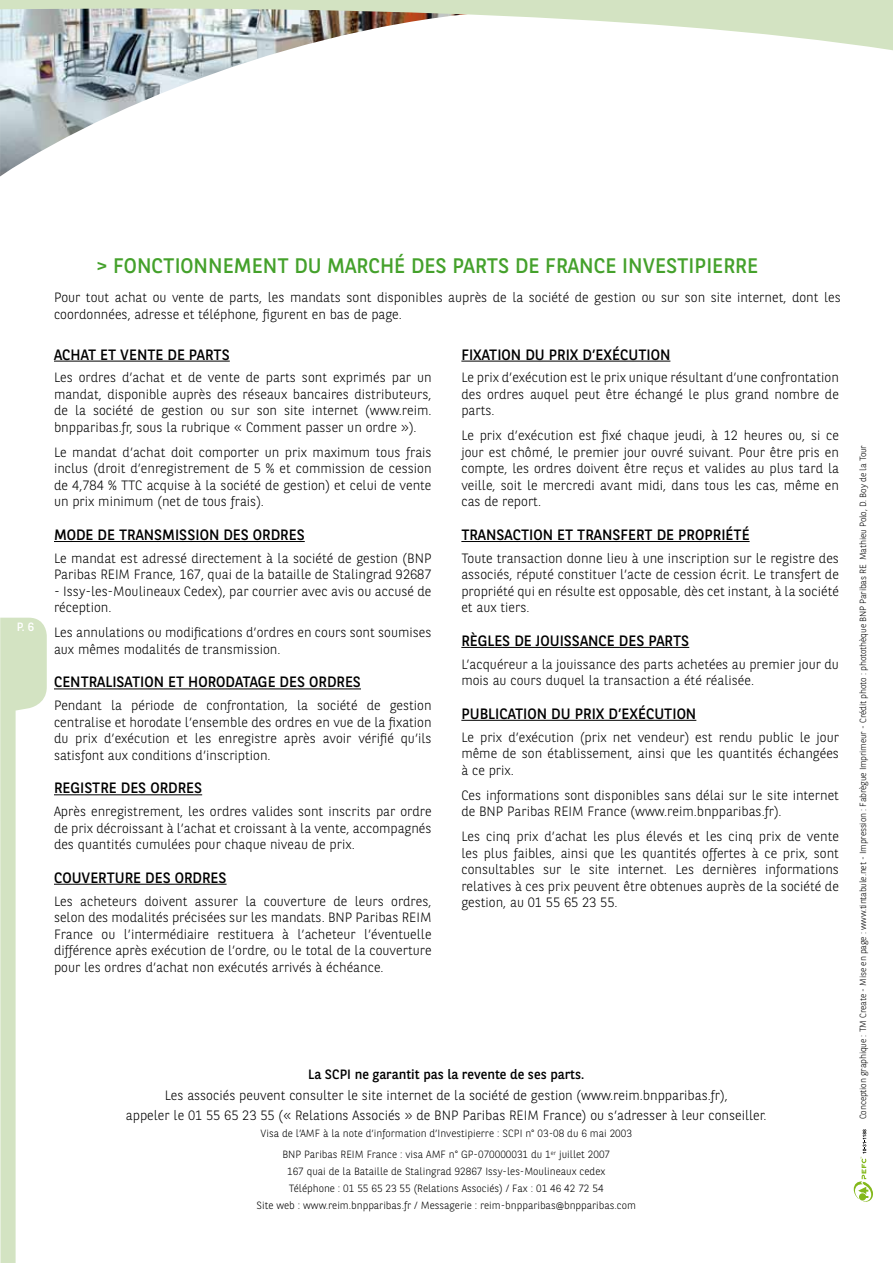
<style>
.page{position:relative;width:893px;height:1263px;background:#fff}
.page>*{position:absolute;margin:0;border:0;box-sizing:border-box;transform-origin:0 0}
.t1{font:21px "BNPP Sans";color:#44a12b}
.t2{font:15px "BNPP Sans";color:#000}
.t3{font:300 13.5px/16.5px "BNPP Sans";color:#000;text-align:justify}
.t4{font:13.5px "BNPP Sans";color:#000}
.t5{font:12px "BNPP Sans";color:#fff}
.t6{font:300 10.5px/16.8px "BNPP Sans";color:#000;text-align:center}
.t7{font:300 9px "BNPP Sans";letter-spacing:-.02em;color:#000}
</style>
<div class="page">
<svg style="left:0;top:618px;width:47px;height:645px"></svg>
<svg style="left:0;top:0;width:893px;height:362px"></svg>
<svg style="left:854px;top:1129px;width:19px;height:73px"></svg>
<hr style="left:54px;top:361px;width:176px;height:1px;background:#000">
<hr style="left:54px;top:541px;width:251px;height:1px;background:#000">
<hr style="left:54px;top:688px;width:307px;height:1px;background:#000">
<hr style="left:54px;top:794px;width:148px;height:1px;background:#000">
<hr style="left:54px;top:884px;width:173px;height:1px;background:#000">
<hr style="left:461px;top:361px;width:209px;height:1px;background:#000">
<hr style="left:461px;top:541px;width:289px;height:1px;background:#000">
<hr style="left:461px;top:647px;width:228px;height:1px;background:#000">
<hr style="left:461px;top:720px;width:235px;height:1px;background:#000">
<p class="t5" style="left:17px;top:619px;width:19px">P. 6</p>
<h1 class="t1" style="left:97px;top:251px;width:140px">&gt; FONCTIONNEME</h1>
<h1 class="t1" style="left:263px;top:251px;width:119px">NT DU MARCHÉ</h1>
<h1 class="t1" style="left:411px;top:251px;width:265px">DES PARTS de fran ce investipi</h1>
<h1 class="t1" style="left:712px;top:251px;width:47px">erre</h1>
<p class="t3" style="left:54px;top:289px;width:788px">Pour tout achat ou vente de parts, les mandats sont disponibles auprès de la société de gestion ou sur son site internet, dont les coordonnées, adresse et téléphone, figurent en bas de page.</p>
<p class="t2" style="left:54px;top:344px;width:10px">ACHA</p>
<p class="t2" style="left:88px;top:344px;width:142px">T ET VENTE DE PARTs</p>
<p class="t3" style="left:54px;top:369px;width:379px">Les ordres d’achat et de vente de parts sont exprimés par un mandat, disponible auprès des réseaux bancaires distributeurs, de la société de gestion ou sur son site internet (www.reim. bnpparibas.fr, sous la rubrique « Comment passer un ordre »).</p>
<p class="t3" style="left:54px;top:443px;width:379px">Le mandat d’achat doit comporter un prix maximum tous frais inclus (droit d’enregistrement de 5 % et commission de cession de 4,784 % TTC acquise à la société de gestion) et celui de vente un prix minimum (net de tous frais).</p>
<p class="t2" style="left:54px;top:524px;width:252px">MODE DE TRANSMISSION DES ORDRES</p>
<p class="t3" style="left:54px;top:549px;width:379px">Le mandat est adressé directement à la société de gestion (BNP<br>Paribas REIM France, 167, quai de la bataille de Stalingrad 92687</p>
<p class="t3" style="left:54px;top:582px;width:379px">- Issy-les-Moulineaux Cedex), par courrier avec avis ou accusé de réception.</p>
<p class="t3" style="left:54px;top:624px;width:379px">Les annulations ou modifications d’ordres en cours sont soumises aux mêmes modalités de transmission.</p>
<p class="t2" style="left:54px;top:672px;width:308px">CENTRALISATION ET HORODATAGE DES ORDRES</p>
<p class="t3" style="left:54px;top:697px;width:379px">Pendant la période de confrontation, la société de gestion centralise et horodate l’ensemble des ordres en vue de la fixation du prix d’exécution et les enregistre après avoir vérifié qu’ils satisfont aux conditions d’inscription.</p>
<p class="t2" style="left:54px;top:778px;width:150px">REGISTRE DES ORDRES</p>
<p class="t3" style="left:54px;top:803px;width:379px">Après enregistrement, les ordres valides sont inscrits par ordre de prix décroissant à l’achat et croissant à la vente, accompagnés des quantités cumulées pour chaque niveau de prix.</p>
<p class="t2" style="left:54px;top:867px;width:174px">COUVERTURE DES ORDRES</p>
<p class="t3" style="left:54px;top:892px;width:379px">Les acheteurs doivent assurer la couverture de leurs ordres, selon des modalités précisées sur les mandats. BNP Paribas REIM France ou l’intermédiaire restituera à l’acheteur l’éventuelle différence après exécution de l’ordre, ou le total de la couverture pour les ordres d’achat non exécutés arrivés à échéance.</p>
<p class="t2" style="left:461px;top:344px;width:211px">FIXATION DU PRIX D’EXÉCUTION</p>
<p class="t3" style="left:461px;top:369px;width:379px">Le prix d’exécution est le prix unique résultant d’une confrontation des ordres auquel peut être échangé le plus grand nombre de parts.</p>
<p class="t3" style="left:461px;top:427px;width:379px">Le prix d’exécution est fixé chaque jeudi, à 12 heures ou, si ce jour est chômé, le premier jour ouvré suivant. Pour être pris en compte, les ordres doivent être reçus et valides au plus tard la veille, soit le mercredi avant midi, dans tous les cas, même en cas de report.</p>
<p class="t2" style="left:461px;top:524px;width:288px">TRANSACTION ET TRANSFERT DE PROPRIÉTÉ</p>
<p class="t3" style="left:461px;top:549px;width:379px">Toute transaction donne lieu à une inscription sur le registre des associés, réputé constituer l’acte de cession écrit. Le transfert de propriété qui en résulte est opposable, dès cet instant, à la société et aux tiers.</p>
<p class="t2" style="left:461px;top:630px;width:229px">RÈGLES DE JOUISSANCE DES PARTS</p>
<p class="t3" style="left:461px;top:655px;width:379px">L’acquéreur a la jouissance des parts achetées au premier jour du mois au cours duquel la transaction a été réalisée.</p>
<p class="t2" style="left:461px;top:703px;width:236px">PUBLICATION DU PRIX D’EXÉCUTION</p>
<p class="t3" style="left:461px;top:728px;width:379px">Le prix d’exécution (prix net vendeur) est rendu public le jour même de son établissement, ainsi que les quantités échangées à ce prix.</p>
<p class="t3" style="left:461px;top:786px;width:379px">Ces informations sont disponibles sans délai sur le site internet de BNP Paribas REIM France (www.reim.bnpparibas.fr).</p>
<p class="t3" style="left:461px;top:828px;width:379px">Les cinq prix d’achat les plus élevés et les cinq prix de vente les plus faibles, ainsi que les quantités offertes à ce prix, sont consultables sur le site internet. Les dernières informations relatives à ces prix peuvent être obtenues auprès de la société de gestion, au 01 55 65 23 55.</p>
<p class="t4" style="left:308px;top:1065px;width:278px">La SCPI ne garantit pas la revente de ses parts.</p>
<p class="t3" style="left:126px;top:1084px;width:642px;line-height:20.7px;text-align:center">Les associés peuvent consulter le site internet de la société de gestion (www.reim.bnpparibas.fr),<br>appeler le 01 55 65 23 55 (« Relations Associés » de BNP Paribas REIM France) ou s’adresser à leur conseiller.</p>
<p class="t6" style="left:261px;top:1122px;width:373px;line-height:21.1px">Visa de l’AMF à la note d’information d’Investipierre : SCPI n° 03-08 du 6 mai 2003<br>BNP Paribas REIM France : visa AMF n° GP-070000031 du 1<sup>er</sup> juillet 2007</p>
<p class="t6" style="left:257px;top:1163px;width:381px">167 quai de la Bataille de Stalingrad 92867 Issy-les-Moulineaux cedex<br>Téléphone : 01 55 65 23 55 (Relations Associés) / Fax : 01 46 42 72 54<br>Site web : www.reim.bnpparibas.fr / Messagerie : reim-bnpparibas@bnpparibas.com</p>
<p class="t7" style="left:857px;top:1119px;width:676px;rotate:-90deg">Conception graphique : TM Create - Mise en page : www.tintabule.net - Impression : Fabrègue Imprimeur - Crédit photo : photothèque BNP Paribas RE Mathieu Polo, D. Boy de la Tour</p>
</div>
